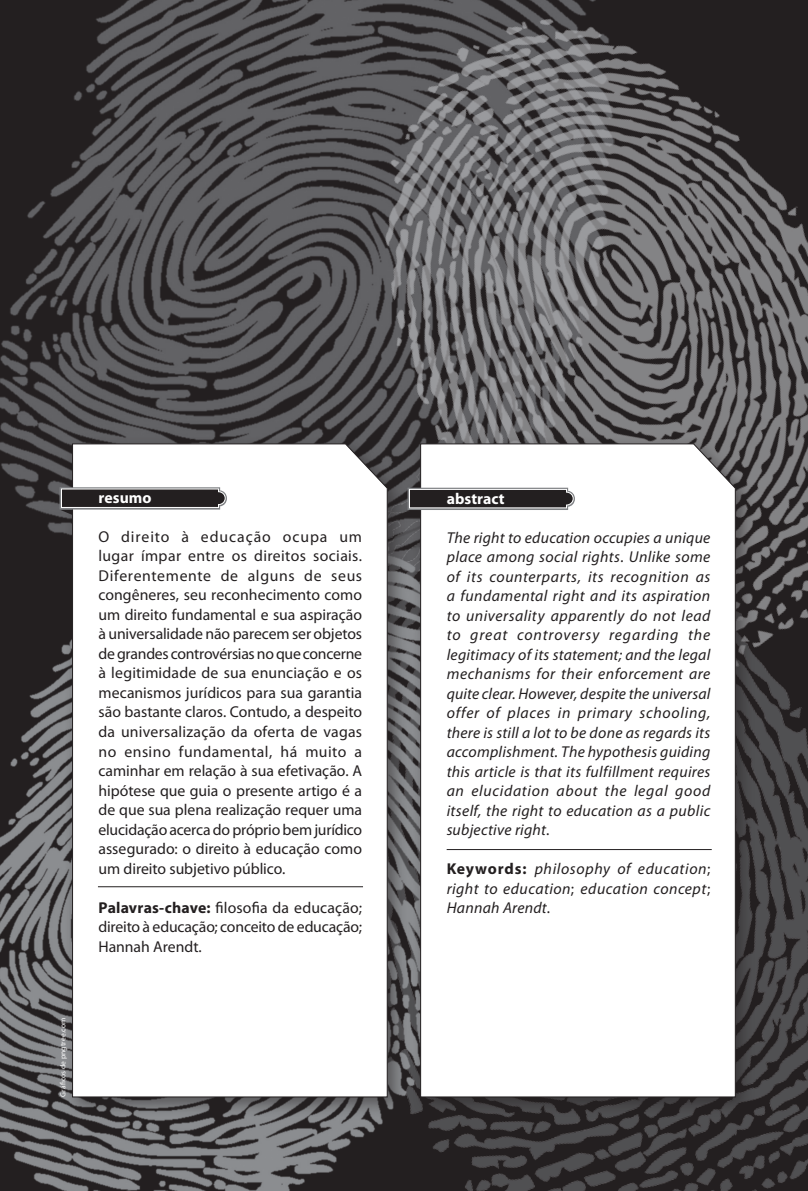
<style>
.page{position:relative;width:808px;height:1191px;background:#fff}
.page>*{position:absolute;margin:0;border:0;box-sizing:border-box;transform-origin:0 0}
.t1{font:15.75px/19.5px "Myriad Pro";letter-spacing:-.005em;color:#231f20;text-align:justify}
.t2{font:italic 15.75px/19.5px "Myriad Pro";letter-spacing:.025em;color:#231f20;text-align:justify}
.t3{font:700 15.75px "Myriad Pro";letter-spacing:.005em;color:#fff}
.t4{font:7.5px "Myriad Pro";letter-spacing:.02em;color:#fff}
.s1{font-weight:700}
.s2{font-style:normal}
.s3{font-weight:700;font-style:normal}
</style>
<div class="page">
<img style="left:0;top:0;width:281px;height:498px">
<img style="left:195px;top:378px;width:613px;height:813px">
<img style="left:0;top:498px;width:574px;height:693px">
<img style="left:281px;top:0;width:527px;height:745px">
<div style="left:64px;top:435px;width:343px;height:682px;background:#231f20;opacity:.5"></div>
<svg style="left:72px;top:443px;width:316px;height:654px"></svg>
<div style="left:412px;top:435px;width:343px;height:682px;background:#231f20;opacity:.5"></div>
<svg style="left:420px;top:443px;width:316px;height:654px"></svg>
<svg style="left:60px;top:487px;width:167px;height:28px"></svg>
<svg style="left:408px;top:488px;width:167px;height:27px"></svg>
<hr style="left:98px;top:886px;width:265px;height:1px;background:#231f20">
<hr style="left:447px;top:849px;width:265px;height:1px;background:#231f20">
<p class="t4" style="left:59px;top:1096px;width:80px;rotate:-90deg">Gráficos de pngtree.com</p>
<p class="t3" style="left:98px;top:487px;width:55px">resumo</p>
<p class="t1" style="left:98px;top:526px;width:265px">O direito à educação ocupa um lugar ímpar entre os direitos sociais.<br>Diferentemente de alguns de seus congêneres, seu reconhecimento como um direito fundamental e sua aspiração à universalidade não parecem ser objetos de grandes controvérsias no que concerne à legitimidade de sua enunciação e os mecanismos jurídicos para sua garantia são bastante claros. Contudo, a despeito da universalização da oferta de vagas no ensino fundamental, há muito a caminhar em relação à sua efetivação. A hipótese que guia o presente artigo é a de que sua plena realização requer uma elucidação acerca do próprio bem jurídico assegurado: o direito à educação como um direito subjetivo público.</p>
<p class="t1" style="left:98px;top:897px;width:265px"><span class="s1">Palavras-chave:</span> filosofia da educação; direito à educação; conceito de educação; Hannah Arendt.</p>
<p class="t3" style="left:447px;top:488px;width:59px">abstract</p>
<p class="t2" style="left:447px;top:527px;width:265px">The right to education occupies a unique place among social rights. Unlike some of its counterparts, its recognition as a fundamental right and its aspiration to universality apparently do not lead to great controversy regarding the legitimacy of its statement; and the legal mechanisms for their enforcement are quite clear. However, despite the universal offer of places in primary schooling, there is still a lot to be done as regards its accomplishment. The hypothesis guiding this article is that its fulfillment requires an elucidation about the legal good itself, the right to education as a public subjective right<span class="s2">.</span></p>
<p class="t2" style="left:447px;top:859px;width:265px"><span class="s3">Keywords:</span> philosophy of education<span class="s2">; </span>right to education<span class="s2">;</span> education concept<span class="s2">; </span>Hannah Arendt<span class="s2">.</span></p>
</div>
